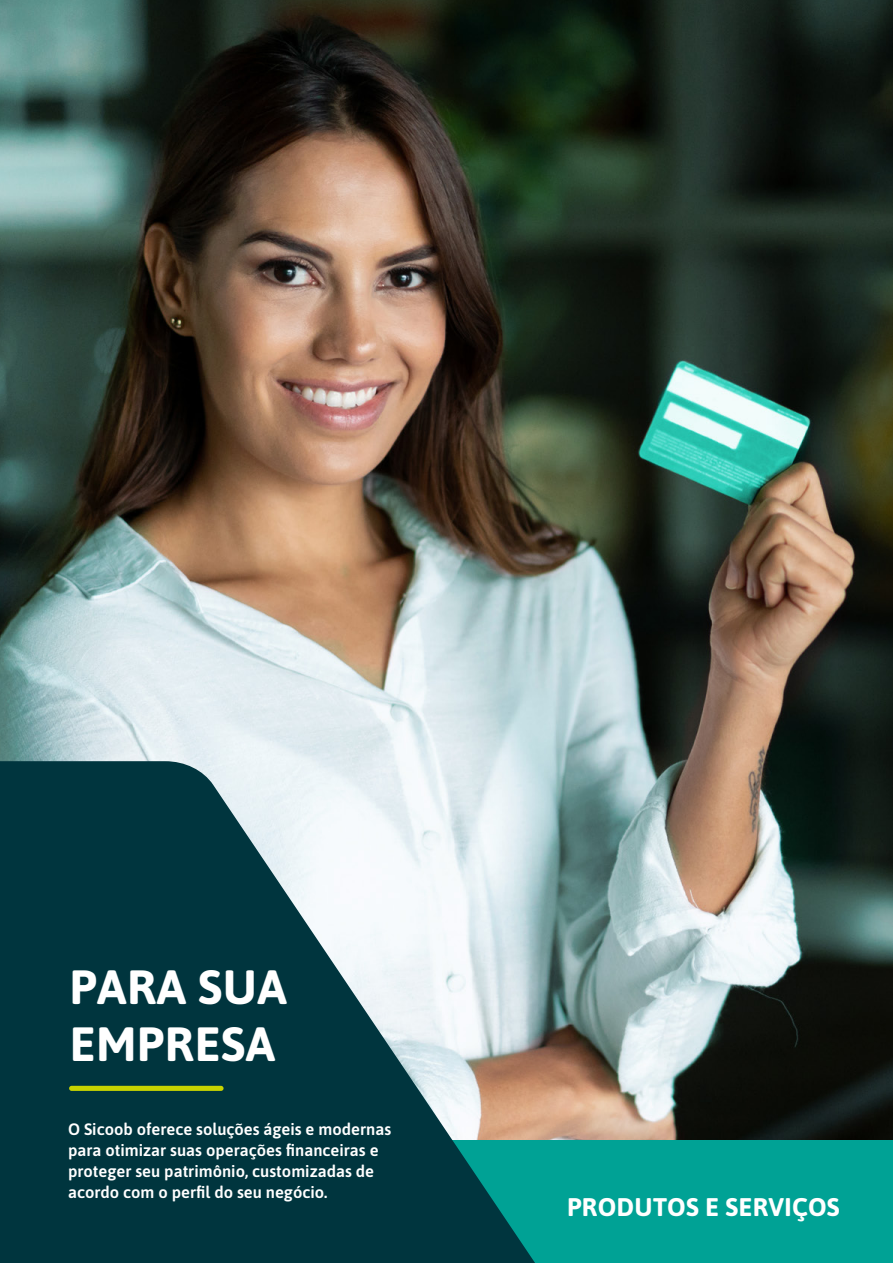
<style>
.page{position:relative;width:893px;height:1263px;background:#fff}
.page>*{position:absolute;margin:0;border:0;box-sizing:border-box;transform-origin:0 0}
.t1{font:700 48px/57.6px "Asap";letter-spacing:.01em;color:#fff}
.t2{font:700 25.5px "Asap";letter-spacing:.01em;color:#fff}
.t3{font:600 16.5px/21px "Asap";color:#fff}
</style>
<div class="page">
<img style="left:0;top:0;width:893px;height:1141px">
<div style="left:451px;top:1141px;width:442px;height:122px;background:#00a295"></div>
<svg style="left:0;top:761px;width:586px;height:502px;fill:#00353e"></svg>
<div style="left:69px;top:1086px;width:155px;height:5px;background:#c8d300;border-radius:3px"></div>
<h1 class="t1" style="left:69px;top:956px;width:219px">PARA SUA<br>EMPRESA</h1>
<p class="t3" style="left:68px;top:1117px;width:325px">O Sicoob oferece soluções ágeis e modernas para otimizar suas operações financeiras e proteger seu patrimônio, customizadas de acordo com o perfil do seu negócio.</p>
<h2 class="t2" style="left:567px;top:1188px;width:274px">PRODUTOS E SERVIÇOS</h2>
</div>
